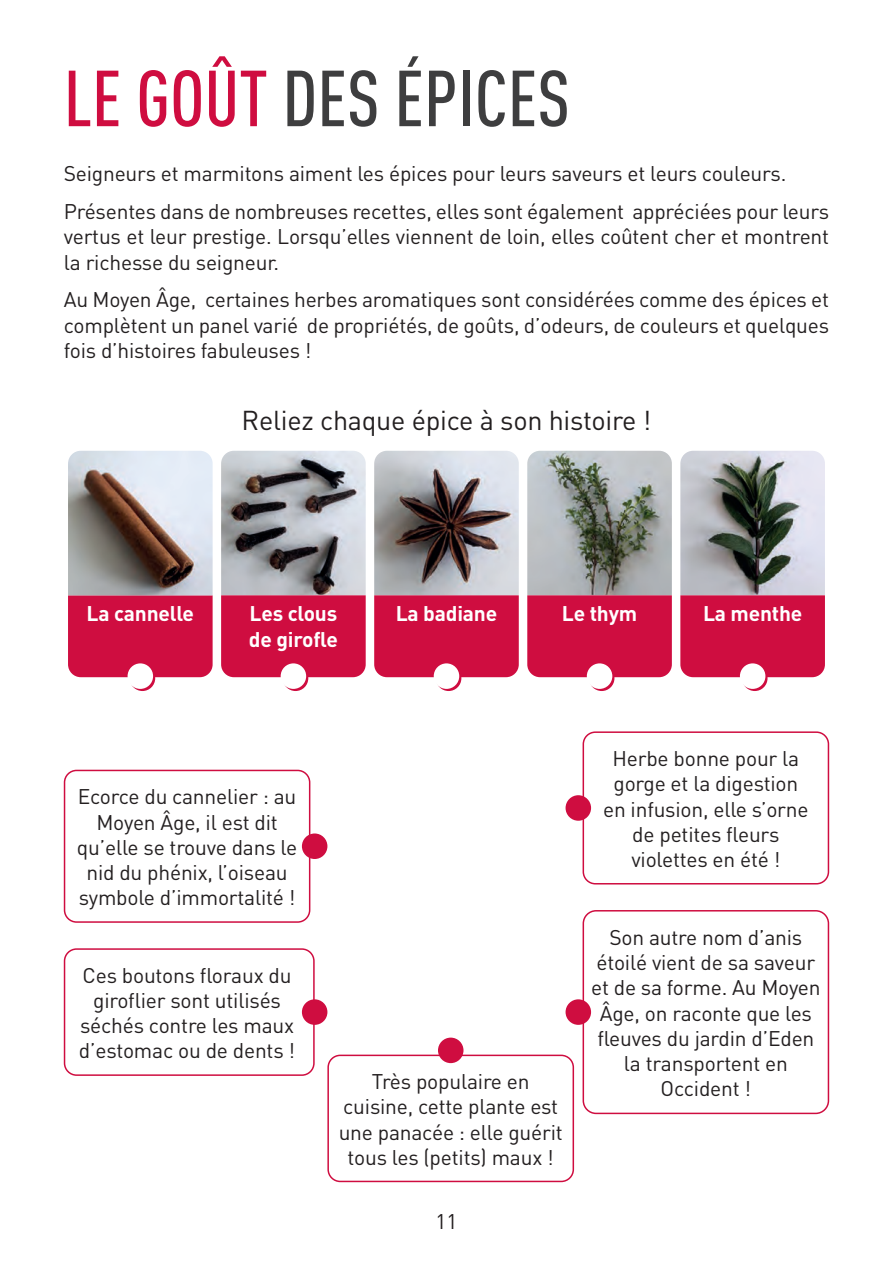
<style>
.page{position:relative;width:893px;height:1263px;background:#fff}
.page>*{position:absolute;margin:0;border:0;box-sizing:border-box;transform-origin:0 0}
.t1{font:500 78px "DIN Cond";color:#3e3e3f}
.t2{font:27px "DIN";letter-spacing:-.01em;color:#231f20}
.t3{font:21px/25.2px "DIN";letter-spacing:-.01em;color:#231f20;text-align:center}
.t4{font:700 21px/25.2px "DIN";letter-spacing:-.01em;color:#fff}
.s1{color:#cf0d40}
</style>
<div class="page">
<div style="left:68px;top:595px;width:145px;height:82px;background:#cf0d40"></div>
<svg style="left:130px;top:665px;width:25px;height:26px"></svg>
<div style="left:128px;top:663px;width:25px;height:26px;background:#fff;border-radius:50%"></div>
<img style="left:221px;top:451px;width:145px;height:144px">
<div style="left:221px;top:595px;width:145px;height:82px;background:#cf0d40"></div>
<svg style="left:283px;top:665px;width:25px;height:26px"></svg>
<div style="left:281px;top:663px;width:25px;height:26px;background:#fff;border-radius:50%"></div>
<img style="left:68px;top:451px;width:145px;height:144px">
<img style="left:374px;top:451px;width:145px;height:144px">
<img style="left:680px;top:451px;width:145px;height:144px">
<img style="left:527px;top:451px;width:145px;height:144px">
<div style="left:374px;top:595px;width:145px;height:82px;background:#cf0d40"></div>
<svg style="left:436px;top:665px;width:25px;height:26px"></svg>
<div style="left:434px;top:663px;width:25px;height:26px;background:#fff;border-radius:50%"></div>
<div style="left:527px;top:595px;width:145px;height:82px;background:#cf0d40"></div>
<svg style="left:589px;top:665px;width:25px;height:26px"></svg>
<div style="left:587px;top:663px;width:25px;height:26px;background:#fff;border-radius:50%"></div>
<div style="left:680px;top:595px;width:145px;height:82px;background:#cf0d40"></div>
<svg style="left:742px;top:665px;width:25px;height:26px"></svg>
<div style="left:740px;top:663px;width:25px;height:26px;background:#fff;border-radius:50%"></div>
<div style="left:64px;top:770px;width:246px;height:153px;border:2px solid #cf0d40;border-radius:12px"></div>
<div style="left:302px;top:833px;width:25px;height:26px;background:#cf0d40;border-radius:50%"></div>
<div style="left:64px;top:948px;width:251px;height:128px;border:2px solid #cf0d40;border-radius:12px"></div>
<div style="left:302px;top:999px;width:25px;height:26px;background:#cf0d40;border-radius:50%"></div>
<div style="left:583px;top:731px;width:246px;height:153px;border:2px solid #cf0d40;border-radius:12px"></div>
<div style="left:566px;top:795px;width:25px;height:26px;background:#cf0d40;border-radius:50%"></div>
<div style="left:583px;top:910px;width:246px;height:204px;border:2px solid #cf0d40;border-radius:13px"></div>
<div style="left:566px;top:999px;width:25px;height:26px;background:#cf0d40;border-radius:50%"></div>
<div style="left:327px;top:1054px;width:247px;height:128px;border:2px solid #cf0d40;border-radius:12px"></div>
<div style="left:438px;top:1037px;width:25px;height:26px;background:#cf0d40;border-radius:50%"></div>
<h1 class="t1" style="left:64px;top:52px;width:508px"><span class="s1">LE GOÛT</span> DES ÉPICES</h1>
<p class="t3" style="left:64px;top:154px;width:767px;line-height:38px;text-align:left">Seigneurs et marmitons aiment les épices pour leurs saveurs et leurs couleurs.<br>Présentes dans de nombreuses recettes, elles sont également appréciées pour leurs</p>
<p class="t3" style="left:64px;top:224px;width:767px;text-align:left">vertus et leur prestige. Lorsqu’elles viennent de loin, elles coûtent cher et montrent la richesse du seigneur.</p>
<p class="t3" style="left:64px;top:287px;width:767px;text-align:justify">Au Moyen Âge, certaines herbes aromatiques sont considérées comme des épices et complètent un panel varié de propriétés, de goûts, d’odeurs, de couleurs et quelques fois d’histoires fabuleuses !</p>
<p class="t2" style="left:242px;top:404px;width:411px">Reliez chaque épice à son histoire !</p>
<p class="t4" style="left:87px;top:600px;width:109px">La cannelle</p>
<p class="t4" style="left:249px;top:600px;width:90px">Les clous de girofle</p>
<p class="t4" style="left:396px;top:600px;width:103px">La badiane</p>
<p class="t4" style="left:562px;top:600px;width:77px">Le thym</p>
<p class="t4" style="left:703px;top:600px;width:101px">La menthe</p>
<p class="t3" style="left:77px;top:784px;width:222px">Ecorce du cannelier : au<br>Moyen Âge, il est dit qu’elle se trouve dans le nid du phénix, l’oiseau symbole d’immortalité !</p>
<p class="t3" style="left:79px;top:962px;width:218px">Ces boutons floraux du giroflier sont utilisés séchés contre les maux d’estomac ou de dents !</p>
<p class="t3" style="left:339px;top:1068px;width:226px">Très populaire en cuisine, cette plante est une panacée : elle guérit tous les (petits) maux !</p>
<p class="t3" style="left:436px;top:1208px;width:23px">11</p>
<p class="t3" style="left:603px;top:745px;width:207px">Herbe bonne pour la gorge et la digestion en infusion, elle s’orne de petites fleurs violettes en été !</p>
<p class="t3" style="left:591px;top:924px;width:231px">Son autre nom d’anis étoilé vient de sa saveur et de sa forme. Au Moyen<br>Âge, on raconte que les fleuves du jardin d’Eden la transportent en<br>Occident !</p>
</div>
